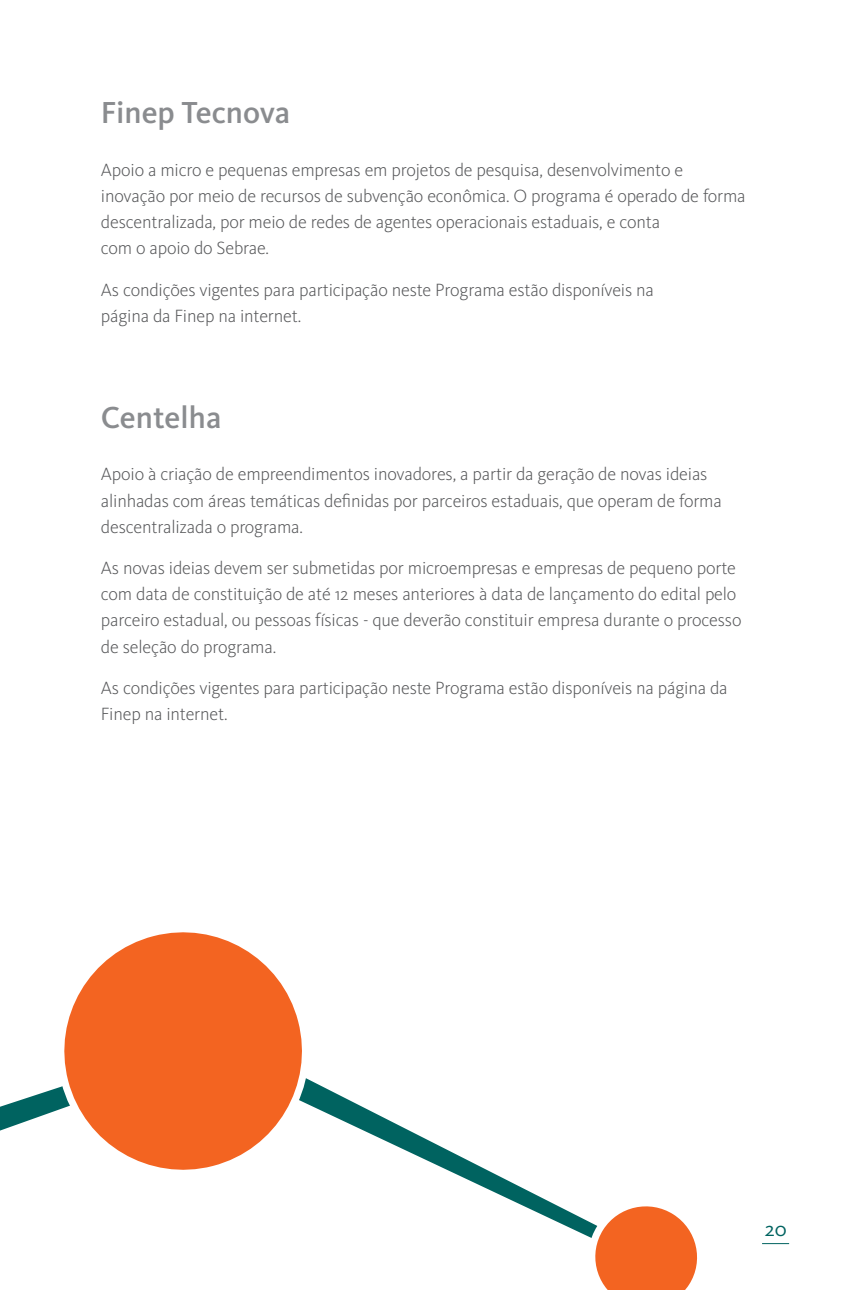
<style>
.page{position:relative;width:844px;height:1290px;background:#fff}
.page>*{position:absolute;margin:0;border:0;box-sizing:border-box;transform-origin:0 0}
.sub_azul{font:500 31.5px "Kievit OT";color:#8a8c8f}
.t1{font:21px "Kievit OT";color:#006360}
.corpo_cinza{font:300 18.38px/26.2px "Kievit OT";letter-spacing:-.01em;color:#57585a}
</style>
<div class="page">
<svg style="left:762px;top:1243px;width:26px;height:1px"></svg>
<svg style="left:0;top:1091px;width:48px;height:40px"></svg>
<svg style="left:318px;top:1084px;width:266px;height:151px"></svg>
<svg style="left:48px;top:932px;width:270px;height:238px"></svg>
<svg style="left:584px;top:1206px;width:113px;height:84px"></svg>
<p class="sub_azul" style="left:101px;top:95px;width:191px">Finep Tecnova</p>
<p class="corpo_cinza" style="left:101px;top:157px;width:646px">Apoio a micro e pequenas empresas em projetos de pesquisa, desenvolvimento e inovação por meio de recursos de subvenção econômica. O programa é operado de forma descentralizada, por meio de redes de agentes operacionais estaduais, e conta<br>com o apoio do Sebrae.</p>
<p class="corpo_cinza" style="left:101px;top:277px;width:554px">As condições vigentes para participação neste Programa estão disponíveis na página da Finep na internet.</p>
<p class="sub_azul" style="left:101px;top:399px;width:122px">Centelha</p>
<p class="corpo_cinza" style="left:101px;top:461px;width:622px">Apoio à criação de empreendimentos inovadores, a partir da geração de novas ideias alinhadas com áreas temáticas definidas por parceiros estaduais, que operam de forma descentralizada o programa.</p>
<p class="corpo_cinza" style="left:101px;top:555px;width:642px">As novas ideias devem ser submetidas por microempresas e empresas de pequeno porte com data de constituição de até 12 meses anteriores à data de lançamento do edital pelo parceiro estadual, ou pessoas físicas - que deverão constituir empresa durante o processo de seleção do programa.</p>
<p class="corpo_cinza" style="left:101px;top:675px;width:628px">As condições vigentes para participação neste Programa estão disponíveis na página da<br>Finep na internet.</p>
<p class="t1" style="left:764px;top:1217px;width:24px">20</p>
</div>
